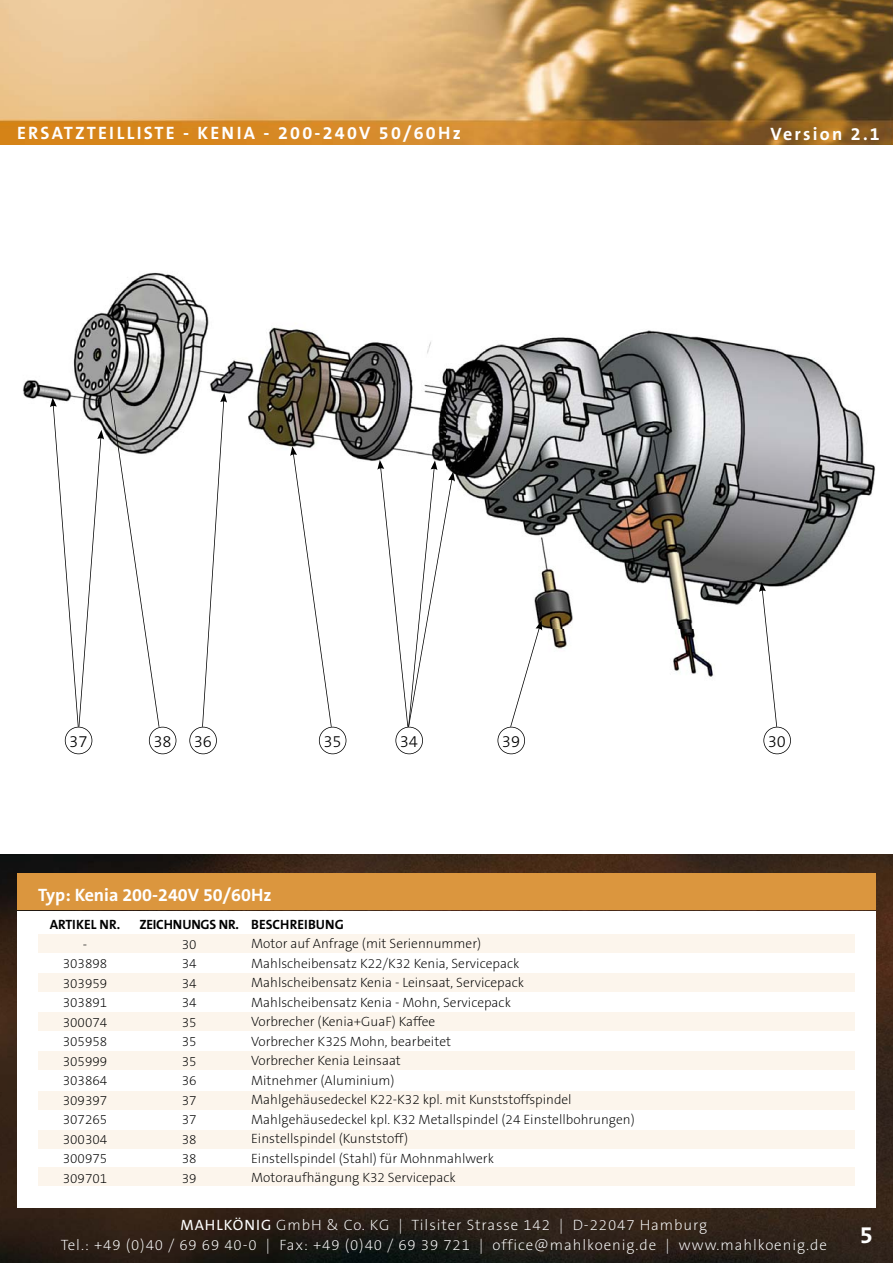
<style>
.page{position:relative;width:893px;height:1263px;background:#fff}
.page>*{position:absolute;margin:0;border:0;box-sizing:border-box;transform-origin:0 0}
.t1{font:700 24px "The Sans B7";color:#fff}
.t2{font:700 18px "The Sans B7";letter-spacing:.125em;color:#fff}
.t3{font:700 18px "The Sans B7";color:#fff}
.t4{font:300 16.5px "The Sans B3";color:#000}
.t5{font:200 15px/19.5px "The Sans B2";letter-spacing:.06em;color:#fff;text-align:center}
.t6{font:200 13.5px/19.5px "The Sans B2";color:#000;text-align:center}
.t7{font:700 13.5px "The Sans B7";color:#000}
.s1{font-family:"The Sans B5 Plain";font-weight:400}
</style>
<div class="page">
<img style="left:0;top:0;width:893px;height:145px">
<img style="left:0;top:854px;width:893px;height:409px">
<div style="left:17px;top:911px;width:859px;height:297px;background:#fff"></div>
<div style="left:38px;top:934px;width:817px;height:18px;background:#fcf5ec"></div>
<div style="left:38px;top:973px;width:817px;height:18px;background:#fcf5ec"></div>
<div style="left:38px;top:1013px;width:817px;height:18px;background:#fcf5ec"></div>
<div style="left:38px;top:1052px;width:817px;height:18px;background:#fcf5ec"></div>
<div style="left:38px;top:1091px;width:817px;height:18px;background:#fcf5ec"></div>
<div style="left:38px;top:1130px;width:817px;height:18px;background:#fcf5ec"></div>
<div style="left:38px;top:1167px;width:817px;height:18px;background:#fcf5ec"></div>
<div style="left:17px;top:873px;width:859px;height:37px;background:#db963e"></div>
<img style="left:23px;top:272px;width:852px;height:405px">
<svg style="left:759px;top:582px;width:32px;height:172px"></svg>
<svg style="left:290px;top:446px;width:56px;height:308px"></svg>
<svg style="left:189px;top:393px;width:38px;height:361px"></svg>
<svg style="left:497px;top:620px;width:45px;height:134px"></svg>
<svg style="left:50px;top:365px;width:126px;height:389px"></svg>
<svg style="left:377px;top:460px;width:78px;height:294px"></svg>
<h2 class="t2" style="left:17px;top:124px;width:445px">ERSATZTEILLISTE - KENIA - 200-240V 50/60Hz</h2>
<h2 class="t2" style="left:770px;top:125px;width:111px">Version 2.1</h2>
<p class="t4" style="left:69px;top:733px;width:20px">37</p>
<p class="t4" style="left:153px;top:733px;width:20px">38</p>
<p class="t4" style="left:194px;top:733px;width:20px">36</p>
<p class="t4" style="left:323px;top:733px;width:20px">35</p>
<p class="t4" style="left:400px;top:733px;width:20px">34</p>
<p class="t4" style="left:502px;top:733px;width:20px">39</p>
<p class="t4" style="left:768px;top:733px;width:20px">30</p>
<h2 class="t3" style="left:38px;top:886px;width:235px">Typ: Kenia 200-240V 50/60Hz</h2>
<p class="t7" style="left:50px;top:917px;width:72px">ARTIKEL NR.</p>
<p class="t7" style="left:139px;top:917px;width:206px">ZEICHNUNGS NR. BESCHREIBUNG</p>
<p class="t6" style="left:251px;top:934px;width:385px;text-align:left">Motor auf Anfrage (mit Seriennummer)<br>Mahlscheibensatz K22/K32 Kenia, Servicepack<br>Mahlscheibensatz Kenia - Leinsaat, Servicepack<br>Mahlscheibensatz Kenia - Mohn, Servicepack<br>Vorbrecher (Kenia+GuaF) Kaffee<br>Vorbrecher K32S Mohn, bearbeitet<br>Vorbrecher Kenia Leinsaat<br>Mitnehmer (Aluminium)<br>Mahlgehäusedeckel K22-K32 kpl. mit Kunststoffspindel Mahlgehäusedeckel kpl. K32 Metallspindel (24 Einstellbohrungen)<br>Einstellspindel (Kunststoff)<br>Einstellspindel (Stahl) für Mohnmahlwerk<br>Motoraufhängung K32 Servicepack</p>
<p class="t6" style="left:63px;top:935px;width:46px">-<br>303898<br>303959<br>303891<br>300074<br>305958<br>305999<br>303864<br>309397<br>307265<br>300304<br>300975<br>309701</p>
<p class="t6" style="left:182px;top:935px;width:16px;text-align:justify">30<br>34<br>34<br>34<br>35<br>35<br>35<br>36<br>37<br>37<br>38<br>38<br>39</p>
<p class="t5" style="left:61px;top:1216px;width:768px"><span class="s1">MAHLKÖNIG</span> GmbH &amp; Co. KG | Tilsiter Strasse 142 | D-22047 Hamburg<br>Tel.: +49 (0)40 / 69 69 40-0 | Fax: +49 (0)40 / 69 39 721 | office@mahlkoenig.de | www.mahlkoenig.de</p>
<h1 class="t1" style="left:860px;top:1223px;width:15px">5</h1>
</div>
